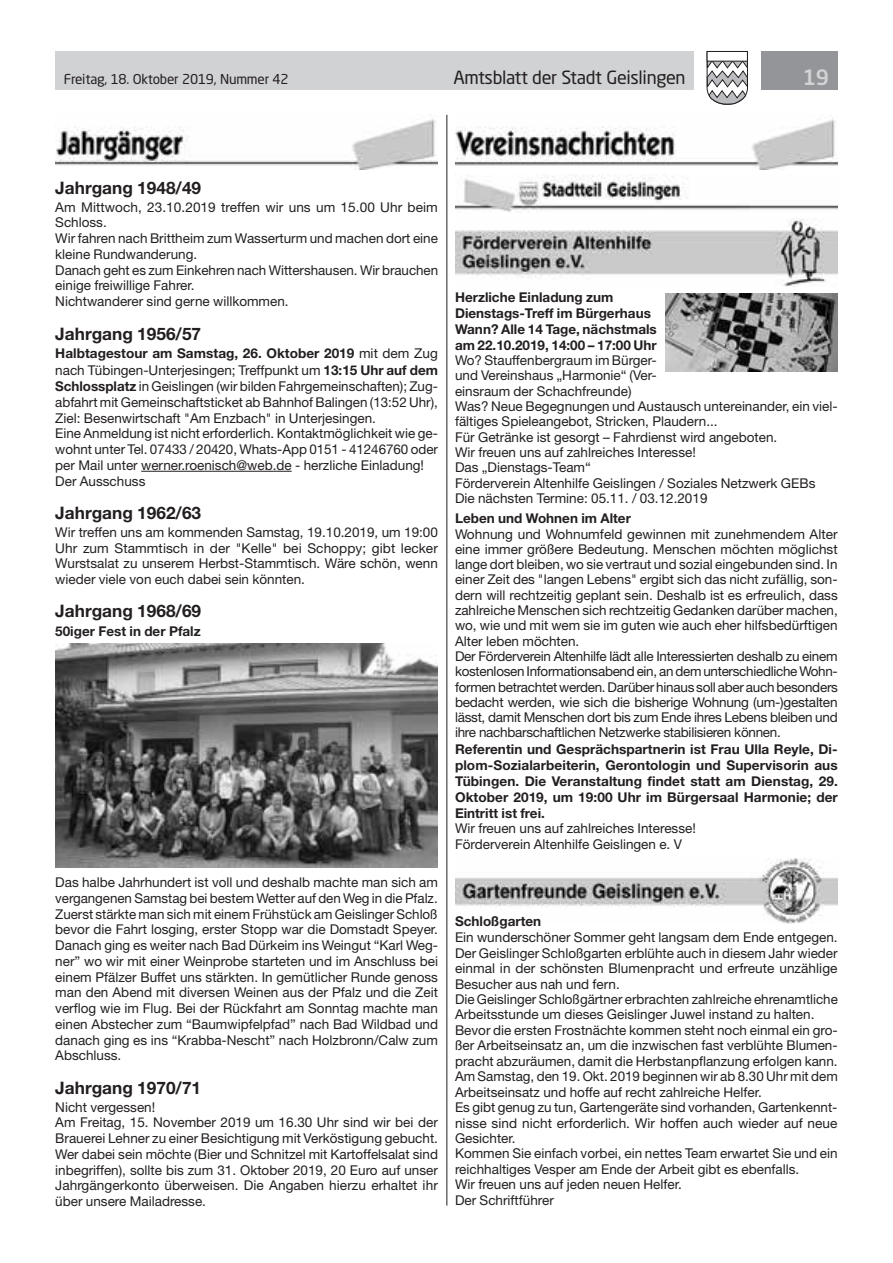
<style>
.page{position:relative;width:893px;height:1263px;background:#fff}
.page>*{position:absolute;margin:0;border:0;box-sizing:border-box;transform-origin:0 0}
.t1{font:500 21px "Neo Sans Std";color:#d1d2d4}
.t2{font:18px "Neo Sans Std";letter-spacing:-.02em;color:#231f20}
.t3{font:700 17.25px "Helvetica Neue LT Std";color:#231f20}
.t4{font:13.5px/15.8px "Helvetica Neue LT Std";color:#231f20}
.t5{font:700 13.5px/16px "Helvetica Neue LT Std";color:#231f20}
.t6{font:13.5px "Neo Sans Std";letter-spacing:-.015em;color:#231f20}
.s1{font-weight:700}
</style>
<div class="page">
<div style="left:55px;top:51px;width:639px;height:38px;background:#d1d2d4"></div>
<div style="left:761px;top:51px;width:77px;height:38px;background:#939598"></div>
<svg style="left:706px;top:51px;width:42px;height:54px"></svg>
<div style="left:707px;top:51px;width:41px;height:10px;background:#fff;border:1px solid #231f20"></div>
<hr style="left:446px;top:115px;width:1px;height:1090px;background:#231f20">
<hr style="left:141px;top:471px;width:151px;height:1px;background:#231f20">
<img style="left:55px;top:118px;width:383px;height:51px">
<img style="left:55px;top:643px;width:383px;height:224px">
<img style="left:455px;top:119px;width:383px;height:50px">
<img style="left:455px;top:175px;width:383px;height:38px">
<img style="left:455px;top:219px;width:383px;height:68px">
<img style="left:455px;top:858px;width:383px;height:65px">
<img style="left:665px;top:293px;width:173px;height:78px">
<p class="t6" style="left:64px;top:71px;width:226px">Freitag, 18. Oktober 2019, Nummer 42</p>
<h2 class="t2" style="left:453px;top:66px;width:234px">Amtsblatt der Stadt Geislingen</h2>
<h1 class="t1" style="left:803px;top:64px;width:28px">19</h1>
<p class="t3" style="left:55px;top:177px;width:147px">Jahrgang 1948/49</p>
<p class="t4" style="left:55px;top:199px;width:384px">Am Mittwoch, 23.10.2019 treffen wir uns um 15.00 Uhr beim Schloss.<br>Wir fahren nach Brittheim zum Wasserturm und machen dort eine kleine Rundwanderung.<br>Danach geht es zum Einkehren nach Wittershausen. Wir brauchen einige freiwillige Fahrer.<br>Nichtwanderer sind gerne willkommen.</p>
<p class="t3" style="left:55px;top:323px;width:147px">Jahrgang 1956/57</p>
<p class="t4" style="left:55px;top:345px;width:384px"><span class="s1">Halbtagestour am Samstag, 26. Oktober 2019</span> mit dem Zug nach Tübingen-Unterjesingen; Treffpunkt um <span class="s1">13:15 Uhr auf dem Schlossplatz</span> in Geislingen (wir bilden Fahrgemeinschaften); Zug&shy;abfahrt mit Gemeinschaftsticket ab Bahnhof Balingen (13:52 Uhr), Ziel: Besenwirtschaft "Am Enzbach" in Unterjesingen.<br>Eine Anmeldung ist nicht erforderlich. Kontaktmöglichkeit wie ge&shy;wohnt unter Tel. 07433 / 20420, Whats-App 0151 - 41246760 oder per Mail unter werner.roenisch@web.de - herzliche Einladung!<br>Der Ausschuss</p>
<p class="t3" style="left:55px;top:502px;width:147px">Jahrgang 1962/63</p>
<p class="t4" style="left:55px;top:524px;width:384px;text-align:justify">Wir treffen uns am kommenden Samstag, 19.10.2019, um 19:00<br>Uhr zum Stammtisch in der "Kelle" bei Schoppy; gibt lecker Wurstsalat zu unserem Herbst-Stammtisch. Wäre schön, wenn wieder viele von euch dabei sein könnten.</p>
<p class="t3" style="left:55px;top:601px;width:147px">Jahrgang 1968/69</p>
<p class="t5" style="left:55px;top:623px;width:147px">50iger Fest in der Pfalz</p>
<p class="t4" style="left:55px;top:874px;width:384px;text-align:justify">Das halbe Jahrhundert ist voll und deshalb machte man sich am vergangenen Samstag bei bestem Wetter auf den Weg in die Pfalz.<br>Zuerst stärkte man sich mit einem Frühstück am Geislinger Schloß bevor die Fahrt losging, erster Stopp war die Domstadt Speyer.<br>Danach ging es weiter nach Bad Dürkeim ins Weingut “Karl Weg&shy;ner” wo wir mit einer Weinprobe starteten und im Anschluss bei einem Pfälzer Buffet uns stärkten. In gemütlicher Runde genoss man den Abend mit diversen Weinen aus der Pfalz und die Zeit verflog wie im Flug. Bei der Rückfahrt am Sonntag machte man einen Abstecher zum “Baumwipfelpfad” nach Bad Wildbad und danach ging es ins “Krabba-Nescht” nach Holzbronn/Calw zum Abschluss.</p>
<p class="t3" style="left:55px;top:1077px;width:147px">Jahrgang 1970/71</p>
<p class="t4" style="left:55px;top:1099px;width:384px">Nicht vergessen!<br>Am Freitag, 15. November 2019 um 16.30 Uhr sind wir bei der Brauerei Lehner zu einer Besichtigung mit Verköstigung gebucht.<br>Wer dabei sein möchte (Bier und Schnitzel mit Kartoffelsalat sind inbegriffen), sollte bis zum 31. Oktober 2019, 20 Euro auf unser Jahrgängerkonto überweisen. Die Angaben hierzu erhaltet ihr über unsere Mailadresse.</p>
<p class="t5" style="left:455px;top:289px;width:203px">Herzliche Einladung zum<br>Dienstags-Treff im Bürgerhaus<br>Wann? Alle 14 Tage, nächstmals am 22.10.2019, 14:00 – 17:00 Uhr</p>
<p class="t4" style="left:455px;top:353px;width:384px;line-height:15.3px">Wo? Stauffenbergraum im Bürger-<br>und Vereinshaus „Harmonie“ (Ver-<br>einsraum der Schachfreunde)<br>Was? Neue Begegnungen und Austausch untereinander, ein viel&shy;fältiges Spieleangebot, Stricken, Plaudern...<br>Für Getränke ist gesorgt – Fahrdienst wird angeboten.<br>Wir freuen uns auf zahlreiches Interesse!<br>Das „Dienstags-Team“<br>Förderverein Altenhilfe Geislingen / Soziales Netzwerk GEBs Die nächsten Termine: 05.11. / 03.12.2019</p>
<p class="t5" style="left:455px;top:510px;width:177px">Leben und Wohnen im Alter</p>
<p class="t4" style="left:455px;top:526px;width:384px;line-height:15.3px">Wohnung und Wohnumfeld gewinnen mit zunehmendem Alter eine immer größere Bedeutung. Menschen möchten möglichst lange dort bleiben, wo sie vertraut und sozial eingebunden sind. In einer Zeit des "langen Lebens" ergibt sich das nicht zufällig, son&shy;dern will rechtzeitig geplant sein. Deshalb ist es erfreulich, dass zahlreiche Menschen sich rechtzeitig Gedanken darüber machen, wo, wie und mit wem sie im guten wie auch eher hilfsbedürftigen Alter leben möchten.<br>Der Förderverein Altenhilfe lädt alle Interessierten deshalb zu einem kostenlosen Informationsabend ein, an dem unterschiedliche Wohn&shy;formen betrachtet werden. Darüber hinaus soll aber auch besonders bedacht werden, wie sich die bisherige Wohnung (um-)gestalten lässt, damit Menschen dort bis zum Ende ihres Lebens bleiben und ihre nachbarschaftlichen Netzwerke stabilisieren können.</p>
<p class="t5" style="left:455px;top:740px;width:384px;text-align:justify">Referentin und Gesprächspartnerin ist Frau Ulla Reyle, Di&shy;plom-Sozialarbeiterin, Gerontologin und Supervisorin aus Tübingen. Die Veranstaltung findet statt am Dienstag, 29.<br>Oktober 2019, um 19:00 Uhr im Bürgersaal Harmonie; der Eintritt ist frei.</p>
<p class="t4" style="left:455px;top:820px;width:242px">Wir freuen uns auf zahlreiches Interesse!<br>Förderverein Altenhilfe Geislingen e. V</p>
<p class="t5" style="left:455px;top:913px;width:88px">Schloßgarten</p>
<p class="t4" style="left:455px;top:929px;width:384px">Ein wunderschöner Sommer geht langsam dem Ende entgegen.<br>Der Geislinger Schloßgarten erblühte auch in diesem Jahr wieder einmal in der schönsten Blumenpracht und erfreute unzählige Besucher aus nah und fern.<br>Die Geislinger Schloßgärtner erbrachten zahlreiche ehrenamtliche Arbeitsstunde um dieses Geislinger Juwel instand zu halten.<br>Bevor die ersten Frostnächte kommen steht noch einmal ein gro&shy;ßer Arbeitseinsatz an, um die inzwischen fast verblühte Blumen&shy;pracht abzuräumen, damit die Herbstanpflanzung erfolgen kann.<br>Am Samstag, den 19. Okt. 2019 beginnen wir ab 8.30 Uhr mit dem Arbeitseinsatz und hoffe auf recht zahlreiche Helfer.<br>Es gibt genug zu tun, Gartengeräte sind vorhanden, Gartenkennt&shy;nisse sind nicht erforderlich. Wir hoffen auch wieder auf neue Gesichter.<br>Kommen Sie einfach vorbei, ein nettes Team erwartet Sie und ein reichhaltiges Vesper am Ende der Arbeit gibt es ebenfalls.<br>Wir freuen uns auf jeden neuen Helfer.<br>Der Schriftführer</p>
</div>
